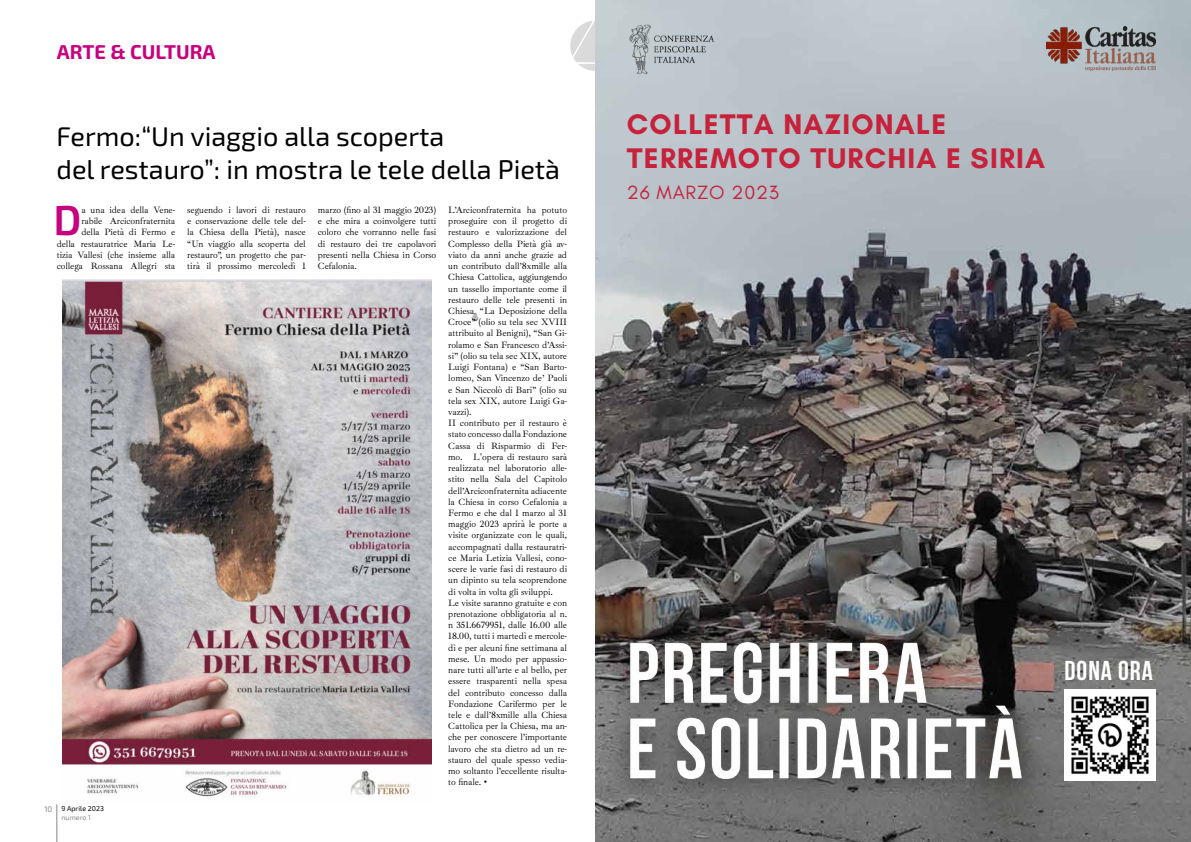
<style>
.page{position:relative;width:1191px;height:842px;background:#fff}
.page>*{position:absolute;margin:0;border:0;box-sizing:border-box;transform-origin:0 0}
.t1{font:600 41.9px "Exo 2.0";color:#c7027f}
.t2{font:700 28.9px/34.6px "Glacial Indifference";letter-spacing:.04em;color:#c7223b}
.t3{font:700 27.2px "Bebas Neue";letter-spacing:.035em;color:#fff}
.t4{font:27px/32.4px "Exo 2.0";color:#000}
.t5{font:700 20px "Exo 2.0";color:#c7027f}
.t6{font:19.5px "Glacial Indifference";letter-spacing:.04em;color:#c7223b}
.t7{font:9.4px/11.2px "Ibarra Real Nova";letter-spacing:-.005em;color:#000;text-align:justify}
.t8{font:8px "Exo 2.0";color:#878787}
.t9{font:7px "Exo 2.0";letter-spacing:.01em;color:#000}
.t10{font:7px "Exo 2.0";letter-spacing:.01em;color:#878787}
</style>
<div class="page">
<svg style="left:570px;top:21px;width:25px;height:50px"></svg>
<hr style="left:57px;top:804px;width:1px;height:38px;background:#878787">
<img style="left:595px;top:0;width:596px;height:841px">
<img style="left:1046px;top:27px;width:109px;height:44px">
<img style="left:627px;top:22px;width:91px;height:53px">
<img style="left:1064px;top:690px;width:91px;height:90px">
<img style="left:595px;top:605px;width:466px;height:236px">
<img style="left:62px;top:279px;width:369px;height:519px">
<h3 class="t5" style="left:57px;top:40px;width:160px">ARTE &amp; CULTURA</h3>
<h3 class="t4" style="left:57px;top:121px;width:505px">Fermo:“Un viaggio alla scoperta<br>del restauro”: in mostra le tele della Pietà</h3>
<p class="t7" style="left:448px;top:204px;width:120px;text-align:left">L’Arciconfraternita ha potuto proseguire con il progetto di restauro e valorizzazione del<br>Complesso della Pietà già av&shy;viato da anni anche grazie ad un contributo dall’8xmille alla<br>Chiesa Cattolica, aggiungendo un tassello importante come il restauro delle tele presenti in<br>Chiesa: “La Deposizione della<br>Croce” (olio su tela sec XVIII attribuito al Benigni), “San Gi&shy;rolamo e San Francesco d’Assi&shy;si” (olio su tela sec XIX, autore<br>Luigi Fontana) e “San Barto&shy;lomeo, San Vincenzo de’ Paoli e San Niccolò di Bari” (olio su tela sex XIX, autore Luigi Ga&shy;vazzi).<br>II contributo per il restauro è stato concesso dalla Fondazione<br>Cassa di Risparmio di Fer&shy;mo. L'opera di restauro sarà realizzata nel laboratorio alle&shy;stito nella Sala del Capitolo dell’Arciconfraternita adiacente la Chiesa in corso Cefalonia a<br>Fermo e che dal 1 marzo al 31 maggio 2023 aprirà le porte a visite organizzate con le quali, accompagnati dalla restauratri&shy;ce Maria Letizia Vallesi, cono&shy;scere le varie fasi di restauro di un dipinto su tela scoprendone di volta in volta gli sviluppi.<br>Le visite saranno gratuite e con prenotazione obbligatoria al n. n 351.6679951, dalle 16.00 alle<br>18.00, tutti i martedì e mercole&shy;dì e per alcuni fine settimana al mese. Un modo per appassio&shy;nare tutti all’arte e al bello, per essere trasparenti nella spesa del contributo concesso dalla<br>Fondazione Carifermo per le tele e dall’8xmille alla Chiesa<br>Cattolica per la Chiesa, ma an&shy;che per conoscere l’importante lavoro che sta dietro ad un re&shy;stauro del quale spesso vedia&shy;mo soltanto l’eccellente risulta&shy;to finale. •</p>
<p class="t7" style="left:57px;top:204px;width:120px;text-align:right">a una idea della Vene-<br>rabile Arciconfraternita<br>della Pietà di Fermo e<br>della restauratrice Maria Le&shy;tizia Vallesi (che insieme alla collega Rossana Allegri sta</p>
<p class="t7" style="left:187px;top:204px;width:120px">seguendo i lavori di restauro e conservazione delle tele del&shy;la Chiesa della Pietà), nasce “Un viaggio alla scoperta del restauro”, un progetto che par&shy;tirà il prossimo mercoledì 1</p>
<p class="t7" style="left:318px;top:204px;width:120px">marzo (fino al 31 maggio 2023) e che mira a coinvolgere tutti coloro che vorranno nelle fasi di restauro dei tre capolavori presenti nella Chiesa in Corso Cefalonia.</p>
<h1 class="t1" style="left:53px;top:196px;width:30px">D</h1>
<p class="t8" style="left:44px;top:804px;width:9px">10</p>
<p class="t9" style="left:61px;top:805px;width:44px">9 Aprile 2023</p>
<p class="t10" style="left:61px;top:813px;width:31px">numero 1</p>
<h2 class="t2" style="left:627px;top:106px;width:420px">COLLETTA NAZIONALE<br>TERREMOTO TURCHIA E SIRIA</h2>
<h3 class="t6" style="left:627px;top:182px;width:154px">26 MARZO 2023</h3>
<h3 class="t3" style="left:1064px;top:656px;width:90px">DONA ORA</h3>
</div>
